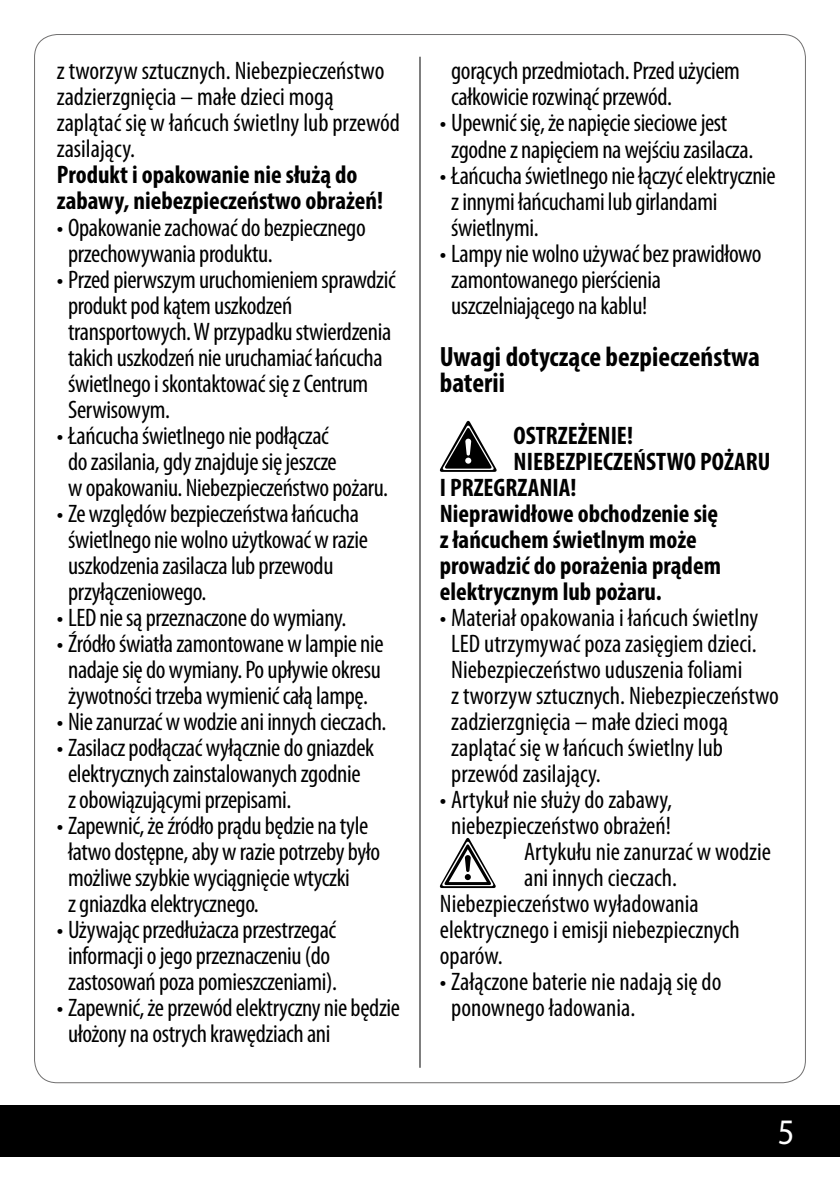
<style>
.page{position:relative;width:840px;height:1191px;background:#fff}
.page>*{position:absolute;margin:0;border:0;box-sizing:border-box;transform-origin:0 0}
.t1{font:36px "Myriad Pro";color:#fff;scale:.9 1}
.t2{font:700 condensed 28px/26px "Myriad Pro";color:#000}
.t3{font:condensed 25.4px/26px "Myriad Pro";letter-spacing:-.015em;color:#000}
.t4{font:700 condensed 25.4px/26px "Myriad Pro";color:#000}
</style>
<div class="page">
<div style="left:0;top:1106px;width:839px;height:51px;background:#000"></div>
<hr style="left:419px;top:57px;width:1px;height:1010px;background:#000">
<svg style="left:439px;top:420px;width:58px;height:52px"></svg>
<svg style="left:439px;top:838px;width:57px;height:50px"></svg>
<p class="t3" style="left:57px;top:58px;width:344px">z tworzyw sztucznych. Niebezpieczeństwo zadzierzgnięcia – małe dzieci mogą zaplątać się w łańcuch świetlny lub przewód zasilający.</p>
<p class="t4" style="left:57px;top:161px;width:328px">Produkt i opakowanie nie służą do zabawy, niebezpieczeństwo obrażeń!</p>
<p class="t3" style="left:68px;top:214px;width:299px;text-indent:-11px">• Opakowanie zachować do bezpiecznego przechowywania produktu.</p>
<p class="t3" style="left:68px;top:266px;width:329px;text-indent:-11px">• Przed pierwszym uruchomieniem sprawdzić produkt pod kątem uszkodzeń transportowych. W przypadku stwierdzenia takich uszkodzeń nie uruchamiać łańcucha świetlnego i skontaktować się z Centrum Serwisowym.</p>
<p class="t3" style="left:68px;top:422px;width:321px;text-indent:-11px">• Łańcucha świetlnego nie podłączać<br>do zasilania, gdy znajduje się jeszcze<br>w opakowaniu. Niebezpieczeństwo pożaru.</p>
<p class="t3" style="left:68px;top:500px;width:301px;text-indent:-11px">• Ze względów bezpieczeństwa łańcucha świetlnego nie wolno użytkować w razie uszkodzenia zasilacza lub przewodu przyłączeniowego.</p>
<p class="t3" style="left:57px;top:604px;width:291px">• LED nie są przeznaczone do wymiany.</p>
<p class="t3" style="left:57px;top:630px;width:328px;text-align:center">• Źródło światła zamontowane w lampie nie nadaje się do wymiany. Po upływie okresu żywotności trzeba wymienić całą lampę.</p>
<p class="t3" style="left:57px;top:708px;width:331px">• Nie zanurzać w wodzie ani innych cieczach.</p>
<p class="t3" style="left:68px;top:734px;width:307px;text-indent:-11px">• Zasilacz podłączać wyłącznie do gniazdek elektrycznych zainstalowanych zgodnie z obowiązującymi przepisami.</p>
<p class="t3" style="left:68px;top:812px;width:313px;text-indent:-11px">• Zapewnić, że źródło prądu będzie na tyle łatwo dostępne, aby w razie potrzeby było możliwe szybkie wyciągnięcie wtyczki<br>z gniazdka elektrycznego.</p>
<p class="t3" style="left:57px;top:916px;width:282px;text-align:center">• Używając przedłużacza przestrzegać informacji o jego przeznaczeniu (do zastosowań poza pomieszczeniami).</p>
<p class="t3" style="left:68px;top:994px;width:333px;text-indent:-11px">• Zapewnić, że przewód elektryczny nie będzie ułożony na ostrych krawędziach ani</p>
<p class="t3" style="left:451px;top:58px;width:290px">gorących przedmiotach. Przed użyciem całkowicie rozwinąć przewód.</p>
<p class="t3" style="left:451px;top:110px;width:303px;text-indent:-11px">• Upewnić się, że napięcie sieciowe jest zgodne z napięciem na wejściu zasilacza.</p>
<p class="t3" style="left:451px;top:162px;width:326px;text-indent:-11px">• Łańcucha świetlnego nie łączyć elektrycznie z innymi łańcuchami lub girlandami świetlnymi.</p>
<p class="t3" style="left:451px;top:240px;width:312px;text-indent:-11px">• Lampy nie wolno używać bez prawidłowo zamontowanego pierścienia uszczelniającego na kablu!</p>
<p class="t2" style="left:439px;top:342px;width:321px">Uwagi dotyczące bezpieczeństwa baterii</p>
<p class="t4" style="left:513px;top:421px;width:121px">OSTRZEŻENIE!</p>
<p class="t4" style="left:513px;top:447px;width:258px">NIEBEZPIECZEŃSTWO POŻARU</p>
<p class="t4" style="left:439px;top:473px;width:138px">I PRZEGRZANIA!</p>
<p class="t4" style="left:439px;top:499px;width:280px">Nieprawidłowe obchodzenie się</p>
<p class="t4" style="left:439px;top:525px;width:258px">z łańcuchem świetlnym może</p>
<p class="t4" style="left:439px;top:551px;width:282px">prowadzić do porażenia prądem</p>
<p class="t4" style="left:439px;top:577px;width:223px">elektrycznym lub pożaru.</p>
<p class="t3" style="left:451px;top:604px;width:329px;text-indent:-11px">• Materiał opakowania i łańcuch świetlny LED utrzymywać poza zasięgiem dzieci.<br>Niebezpieczeństwo uduszenia foliami<br>z tworzyw sztucznych. Niebezpieczeństwo zadzierzgnięcia – małe dzieci mogą zaplątać się w łańcuch świetlny lub przewód zasilający.</p>
<p class="t3" style="left:439px;top:786px;width:234px">• Artykuł nie służy do zabawy,</p>
<p class="t3" style="left:451px;top:812px;width:221px">niebezpieczeństwo obrażeń!</p>
<p class="t3" style="left:524px;top:838px;width:248px">Artykułu nie zanurzać w wodzie</p>
<p class="t3" style="left:524px;top:864px;width:154px">ani innych cieczach.</p>
<p class="t3" style="left:439px;top:890px;width:260px">Niebezpieczeństwo wyładowania</p>
<p class="t3" style="left:439px;top:916px;width:301px">elektrycznego i emisji niebezpiecznych</p>
<p class="t3" style="left:439px;top:942px;width:64px">oparów.</p>
<p class="t3" style="left:451px;top:968px;width:272px;text-indent:-11px">• Załączone baterie nie nadają się do ponownego ładowania.</p>
<h1 class="t1" style="left:777px;top:1110px;width:20px">5</h1>
</div>
